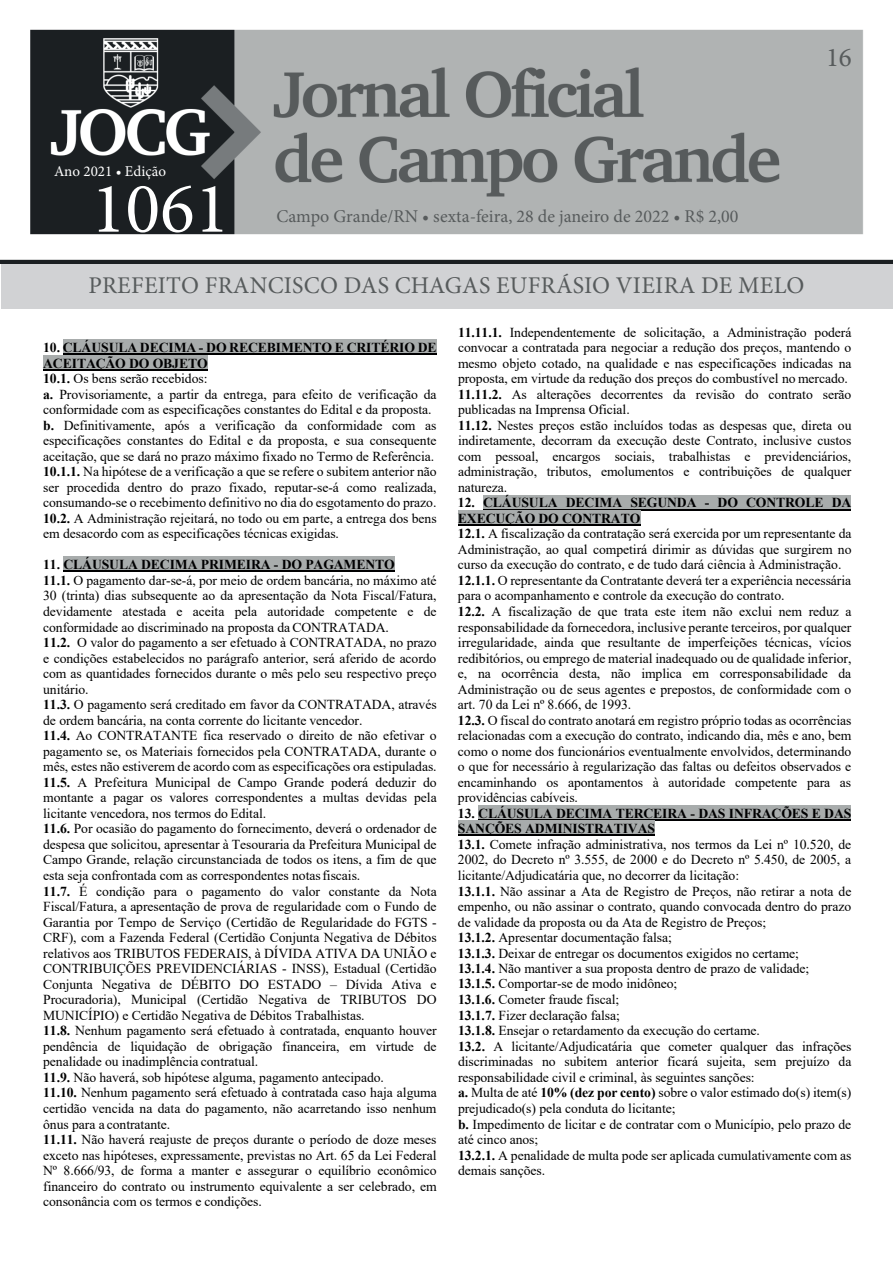
<style>
.page{position:relative;width:893px;height:1263px;background:#fff}
.page>*{position:absolute;margin:0;border:0;box-sizing:border-box;transform-origin:0 0}
.t1{font:72px "Minion Pro";color:#fff}
.t2{font:54px "Times New Roman";color:#fff}
.t3{font:27px "Minion Pro";color:#575b5c}
.t4{font:24px "Minion Pro";letter-spacing:.01em;color:#575b5c}
.t5{font:20.85px "Times New Roman";letter-spacing:.005em;color:#3a3e40}
.t6{font:18px "Minion Pro";color:#575b5c}
.t7{font:18px "Times New Roman";color:#3a3e40}
.t8{font:15.9px "Times New Roman";letter-spacing:-.005em;color:#fff}
.t9{font:15px "Minion Pro";color:#fff}
.t10{font:13.65px/15.6px "Times New Roman";letter-spacing:-.005em;color:#000001}
.s1{font-weight:700}
</style>
<div class="page">
<img style="left:0;top:29px;width:893px;height:235px">
<div style="left:1px;top:264px;width:891px;height:44px;background:#d1d2d4"></div>
<div style="left:63px;top:339px;width:373px;height:16px;background:#a8acac"></div>
<hr style="left:63px;top:353px;width:373px;height:2px;background:#000001">
<div style="left:43px;top:355px;width:164px;height:16px;background:#a8acac"></div>
<hr style="left:43px;top:369px;width:164px;height:2px;background:#000001">
<div style="left:63px;top:557px;width:332px;height:15px;background:#a8acac"></div>
<hr style="left:63px;top:571px;width:332px;height:1px;background:#000001">
<div style="left:483px;top:495px;width:368px;height:15px;background:#a8acac"></div>
<hr style="left:483px;top:509px;width:368px;height:1px;background:#000001">
<div style="left:458px;top:510px;width:182px;height:16px;background:#a8acac"></div>
<hr style="left:458px;top:524px;width:182px;height:2px;background:#000001">
<div style="left:478px;top:805px;width:373px;height:16px;background:#a8acac"></div>
<hr style="left:478px;top:819px;width:373px;height:2px;background:#000001">
<div style="left:458px;top:821px;width:197px;height:15px;background:#a8acac"></div>
<hr style="left:458px;top:835px;width:197px;height:1px;background:#000001">
<h3 class="t3" style="left:826px;top:40px;width:27px">16</h3>
<p class="t8" style="left:43px;top:156px;width:121px">Ano 2022 • Edição</p>
<h2 class="t2" style="left:97px;top:170px;width:109px">1061</h2>
<p class="t9" style="left:54px;top:162px;width:114px">Ano 2021 • Edição</p>
<h1 class="t1" style="left:91px;top:160px;width:140px">1061</h1>
<h3 class="t6" style="left:276px;top:204px;width:464px">Campo Grande/RN • sexta-feira, 28 de janeiro de 2022 • R$ 2,00</h3>
<h3 class="t7" style="left:246px;top:207px;width:473px">Campo Grande/RN • Sexta-feira, 28 de janeiro de 2022 • R$ 2,00</h3>
<h3 class="t4" style="left:88px;top:269px;width:718px">PREFEITO FRANCISCO DAS CHAGAS EUFRÁSIO VIEIRA DE MELO</h3>
<h3 class="t5" style="left:126px;top:277px;width:644px">PREFEITO FRANCISCO DAS CHAGAS EUFRÁSIO VIEIRA DE MELO</h3>
<p class="t10" style="left:43px;top:339px;width:395px"><span class="s1">10. CLÁUSULA DECIMA - DO RECEBIMENTO E CRITÉRIO DE ACEITAÇÃO DO OBJETO<br>10.1.</span> Os bens serão recebidos:<br><span class="s1">a.</span> Provisoriamente, a partir da entrega, para efeito de verificação da conformidade com as especificações constantes do Edital e da proposta. <span class="s1">b.</span> Definitivamente, após a verificação da conformidade com as especificações constantes do Edital e da proposta, e sua consequente aceitação, que se dará no prazo máximo fixado no Termo de Referência.<br><span class="s1">10.1.1.</span> Na hipótese de a verificação a que se refere o subitem anterior não ser procedida dentro do prazo fixado, reputar-se-á como realizada, consumando-se o recebimento definitivo no dia do esgotamento do prazo.<br><span class="s1">10.2.</span> A Administração rejeitará, no todo ou em parte, a entrega dos bens em desacordo com as especificações técnicas exigidas.</p>
<p class="t10" style="left:43px;top:556px;width:395px"><span class="s1">11. CLÁUSULA DECIMA PRIMEIRA - DO PAGAMENTO<br>11.1.</span> O pagamento dar-se-á, por meio de ordem bancária, no máximo até 30 (trinta) dias subsequente ao da apresentação da Nota Fiscal/Fatura, devidamente atestada e aceita pela autoridade competente e de conformidade ao discriminado na proposta da CONTRATADA.<br><span class="s1">11.2.</span> O valor do pagamento a ser efetuado à CONTRATADA, no prazo e condições estabelecidos no parágrafo anterior, será aferido de acordo com as quantidades fornecidos durante o mês pelo seu respectivo preço unitário.<br><span class="s1">11.3.</span> O pagamento será creditado em favor da CONTRATADA, através de ordem bancária, na conta corrente do licitante vencedor.<br><span class="s1">11.4.</span> Ao CONTRATANTE fica reservado o direito de não efetivar o pagamento se, os Materiais fornecidos pela CONTRATADA, durante o mês, estes não estiverem de acordo com as especificações ora estipuladas.<br><span class="s1">11.5.</span> A Prefeitura Municipal de Campo Grande poderá deduzir do montante a pagar os valores correspondentes a multas devidas pela licitante vencedora, nos termos do Edital.<br><span class="s1">11.6.</span> Por ocasião do pagamento do fornecimento, deverá o ordenador de despesa que solicitou, apresentar à Tesouraria da Prefeitura Municipal de Campo Grande, relação circunstanciada de todos os itens, a fim de que esta seja confrontada com as correspondentes notasfiscais.<br><span class="s1">11.7.</span> É condição para o pagamento do valor constante da Nota Fiscal/Fatura, a apresentação de prova de regularidade com o Fundo de Garantia por Tempo de Serviço (Certidão de Regularidade do FGTS - CRF), com a Fazenda Federal (Certidão Conjunta Negativa de Débitos relativos aos TRIBUTOS FEDERAIS, à DÍVIDA ATIVA DA UNIÃO e CONTRIBUIÇÕES PREVIDENCIÁRIAS - INSS), Estadual (Certidão Conjunta Negativa de DÉBITO DO ESTADO – Dívida Ativa e Procuradoria), Municipal (Certidão Negativa de TRIBUTOS DO MUNICÍPIO) e Certidão Negativa de Débitos Trabalhistas.<br><span class="s1">11.8.</span> Nenhum pagamento será efetuado à contratada, enquanto houver pendência de liquidação de obrigação financeira, em virtude de penalidade ou inadimplência contratual.<br><span class="s1">11.9.</span> Não haverá, sob hipótese alguma, pagamento antecipado.<br><span class="s1">11.10.</span> Nenhum pagamento será efetuado à contratada caso haja alguma certidão vencida na data do pagamento, não acarretando isso nenhum ônus para a contratante.<br><span class="s1">11.11.</span> Não haverá reajuste de preços durante o período de doze meses exceto nas hipóteses, expressamente, previstas no Art. 65 da Lei Federal Nº 8.666/93, de forma a manter e assegurar o equilíbrio econômico financeiro do contrato ou instrumento equivalente a ser celebrado, em consonância com os termos e condições.</p>
<p class="t10" style="left:458px;top:324px;width:395px"><span class="s1">11.11.1.</span> Independentemente de solicitação, a Administração poderá convocar a contratada para negociar a redução dos preços, mantendo o mesmo objeto cotado, na qualidade e nas especificações indicadas na proposta, em virtude da redução dos preços do combustível no mercado.<br><span class="s1">11.11.2.</span> As alterações decorrentes da revisão do contrato serão publicadas na Imprensa Oficial.<br><span class="s1">11.12.</span> Nestes preços estão incluídos todas as despesas que, direta ou indiretamente, decorram da execução deste Contrato, inclusive custos com pessoal, encargos sociais, trabalhistas e previdenciários, administração, tributos, emolumentos e contribuições de qualquer natureza.</p>
<p class="t10" style="left:458px;top:495px;width:395px"><span class="s1">12. CLÁUSULA DECIMA SEGUNDA - DO CONTROLE DA EXECUÇÃO DO CONTRATO<br>12.1.</span> A fiscalização da contratação será exercida por um representante da Administração, ao qual competirá dirimir as dúvidas que surgirem no curso da execução do contrato, e de tudo dará ciência à Administração.<br><span class="s1">12.1.1.</span> O representante da Contratante deverá ter a experiência necessária para o acompanhamento e controle da execução do contrato.<br><span class="s1">12.2.</span> A fiscalização de que trata este item não exclui nem reduz a responsabilidade da fornecedora, inclusive perante terceiros, por qualquer irregularidade, ainda que resultante de imperfeições técnicas, vícios redibitórios, ou emprego de material inadequado ou de qualidade inferior, e, na ocorrência desta, não implica em corresponsabilidade da Administração ou de seus agentes e prepostos, de conformidade com o art. 70 da Lei nº 8.666, de 1993.<br><span class="s1">12.3.</span> O fiscal do contrato anotará em registro próprio todas as ocorrências relacionadas com a execução do contrato, indicando dia, mês e ano, bem como o nome dos funcionários eventualmente envolvidos, determinando o que for necessário à regularização das faltas ou defeitos observados e encaminhando os apontamentos à autoridade competente para as providências cabíveis.</p>
<p class="t10" style="left:458px;top:805px;width:395px"><span class="s1">13. CLÁUSULA DECIMA TERCEIRA - DAS INFRAÇÕES E DAS SANÇÕES ADMINISTRATIVAS<br>13.1.</span> Comete infração administrativa, nos termos da Lei nº 10.520, de 2002, do Decreto nº 3.555, de 2000 e do Decreto nº 5.450, de 2005, a licitante/Adjudicatária que, no decorrer da licitação:<br><span class="s1">13.1.1.</span> Não assinar a Ata de Registro de Preços, não retirar a nota de empenho, ou não assinar o contrato, quando convocada dentro do prazo de validade da proposta ou da Ata de Registro de Preços;<br><span class="s1">13.1.2.</span> Apresentar documentação falsa;<br><span class="s1">13.1.3.</span> Deixar de entregar os documentos exigidos no certame;<br><span class="s1">13.1.4.</span> Não mantiver a sua proposta dentro de prazo de validade;<br><span class="s1">13.1.5.</span> Comportar-se de modo inidôneo;<br><span class="s1">13.1.6.</span> Cometer fraude fiscal;<br><span class="s1">13.1.7.</span> Fizer declaração falsa;<br><span class="s1">13.1.8.</span> Ensejar o retardamento da execução do certame.<br><span class="s1">13.2.</span> A licitante/Adjudicatária que cometer qualquer das infrações discriminadas no subitem anterior ficará sujeita, sem prejuízo da responsabilidade civil e criminal, às seguintes sanções:<br><span class="s1">a.</span> Multa de até <span class="s1">10% (dez por cento)</span> sobre o valor estimado do(s) item(s) prejudicado(s) pela conduta do licitante;<br><span class="s1">b.</span> Impedimento de licitar e de contratar com o Município, pelo prazo de até cinco anos;<br><span class="s1">13.2.1.</span> A penalidade de multa pode ser aplicada cumulativamente com as demais sanções.</p>
</div>
